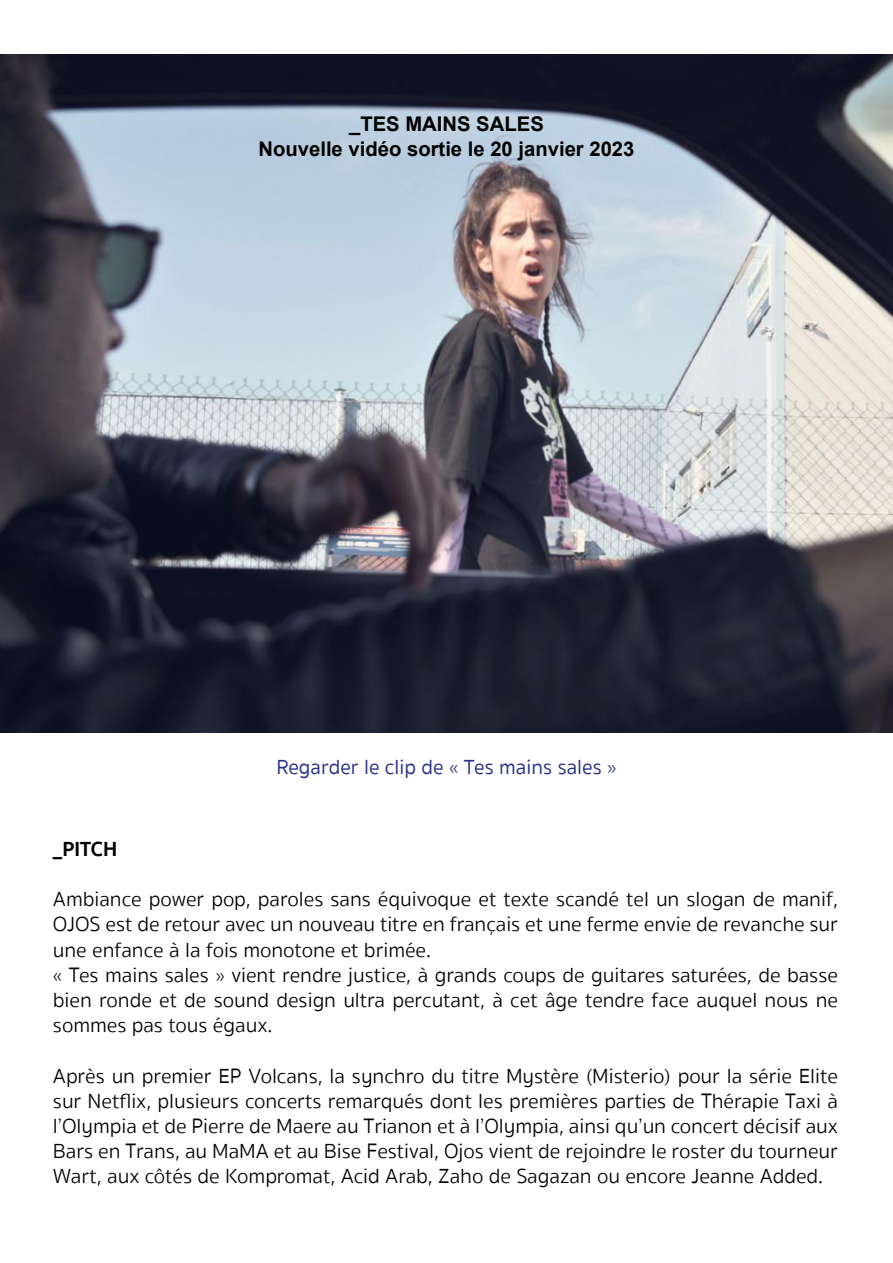
<style>
.page{position:relative;width:893px;height:1263px;background:#fff}
.page>*{position:absolute;margin:0;border:0;box-sizing:border-box;transform-origin:0 0}
.t1{font:300 21px/25.2px "Sukhumvit Set";color:#000}
.t2{font:21px "Sukhumvit Set Text";color:#293385}
.t3{font:700 21px "Sukhumvit Set";color:#000}
.t4{font:700 20.25px/24.3px "Arial";color:#000;text-align:center}
</style>
<div class="page">
<img style="left:0;top:54px;width:893px;height:678px">
<p class="t4" style="left:258px;top:113px;width:377px">_TES MAINS SALES<br>Nouvelle vidéo sortie le 20 janvier 2023</p>
<p class="t2" style="left:276px;top:753px;width:342px">Regarder le clip de « Tes mains sales »</p>
<p class="t3" style="left:53px;top:832px;width:66px">_PITCH</p>
<p class="t1" style="left:53px;top:887px;width:787px">Ambiance power pop, paroles sans équivoque et texte scandé tel un slogan de manif, OJOS est de retour avec un nouveau titre en français et une ferme envie de revanche sur une enfance à la fois monotone et brimée.<br>« Tes mains sales » vient rendre justice, à grands coups de guitares saturées, de basse bien ronde et de sound design ultra percutant, à cet âge tendre face auquel nous ne sommes pas tous égaux.</p>
<p class="t1" style="left:53px;top:1063px;width:786px;text-align:justify">Après un premier EP Volcans, la synchro du titre Mystère (Misterio) pour la série Elite sur Netflix, plusieurs concerts remarqués dont les premières parties de Thérapie Taxi à l’Olympia et de Pierre de Maere au Trianon et à l’Olympia, ainsi qu’un concert décisif aux Bars en Trans, au MaMA et au Bise Festival, Ojos vient de rejoindre le roster du tourneur Wart, aux côtés de Kompromat, Acid Arab, Zaho de Sagazan ou encore Jeanne Added.</p>
</div>
